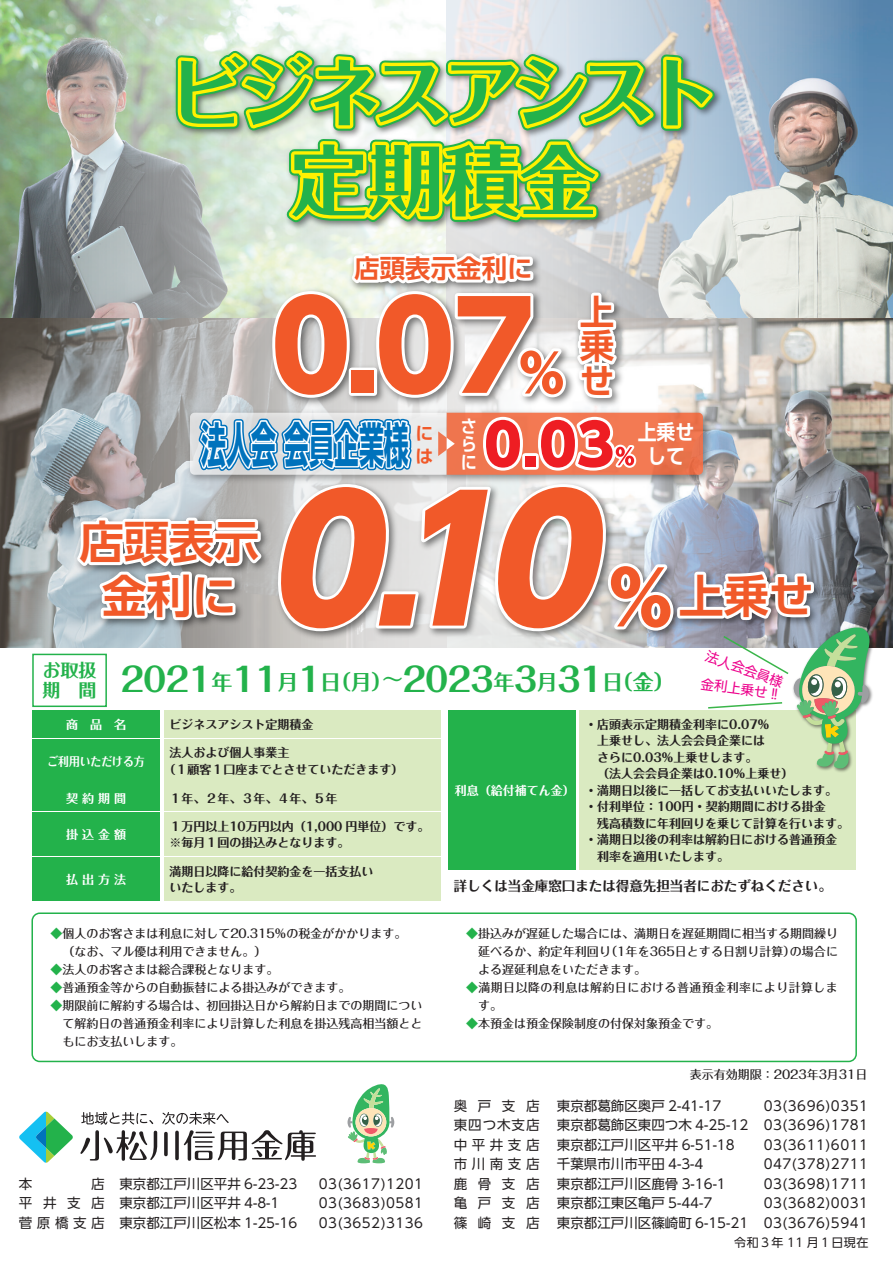
<style>
.page{position:relative;width:893px;height:1263px;background:#fff}
.page>*{position:absolute;margin:0;border:0;box-sizing:border-box;transform-origin:0 0}
.t1{font:italic 800 168.3px "UD Shin Go Pr 6";color:#f15929}
.t2{font:800 120px "UD Shin Go Pr 6";color:#f15929}
.t3{font:700 76.95px/87.8px "Folk Pro";letter-spacing:-.105em;color:#23b24b;text-align:center}
.t4{font:800 52.2px "UD Shin Go Pr 6";color:#f15929}
.t5{font:700 47.85px "UD Shin Go Pr 6";color:#0072bc;scale:.52 1}
.t6{font:700 45px/53.8px "UD Shin Go Pr 6 De";color:#f15929;text-align:center}
.t7{font:700 34.5px/34.5px "UD Shin Go Pr 6 De";color:#f15929;text-align:justify}
.t8{font:700 33px "Folk Pro";color:#23b24b}
.t9{font:700 25.5px "UD Shin Go Pr 6 De";color:#f15929}
.t10{font:700 21px "UD Shin Go Pr 6 De";color:#fff;scale:.9 1}
.t11{font:700 18px/19.5px "Folk Pro";color:#23b24b}
.t12{font:700 18px/18px "UD Shin Go Pr 6 De";color:#fff;text-align:justify;scale:.9 1}
.t13{font:700 18px/23.5px "UD Shin Go Pr 6 De";color:#f15929}
.t14{font:13.5px/19.5px "UD Shin Go Pr 6";letter-spacing:.015em;color:#231f20;text-align:justify}
.t15{font:700 13.5px "Folk Pro";color:#231f20}
.t16{font:13.5px "UD Shin M Go Pr 6";color:#ed028c}
.t17{font:700 12px/16.5px "Folk Pro";color:#231f20}
.t18{font:500 12px/18px "Folk Pro";color:#231f20;text-align:justify}
.t19{font:500 12px/18px "Folk Pro";letter-spacing:.035em;color:#231f20}
.t20{font:700 12px "Folk Pro";color:#fff}
.t21{font:12px "UD Shin Go Pr 6";letter-spacing:.035em;color:#231f20}
.t22{font:700 12px "Folk Pro";color:#fff;scale:.9 1}
.s1{font-family:"UD Shin Go Pr 6";font-weight:800;font-size:73.35px}
.s2{font-size:21px}
.s3{color:#23b24b}
</style>
<div class="page">
<svg style="left:19px;top:1112px;width:54px;height:51px"></svg>
<svg style="left:80px;top:1112px;width:236px;height:49px"></svg>
<hr style="left:291px;top:1155px;width:25px;height:2px;background:#231f20">
<hr style="left:265px;top:1141px;width:4px;height:18px;background:#231f20">
<svg style="left:348px;top:1084px;width:46px;height:79px"></svg>
<img style="left:0;top:0;width:893px;height:647px">
<div style="left:164px;top:739px;width:276px;height:43px;background:#daeac1"></div>
<div style="left:32px;top:739px;width:128px;height:43px;background:#23b24b"></div>
<div style="left:32px;top:710px;width:128px;height:27px;background:#23b24b"></div>
<div style="left:164px;top:784px;width:276px;height:27px;background:#daeac1"></div>
<div style="left:32px;top:784px;width:128px;height:27px;background:#23b24b"></div>
<div style="left:164px;top:812px;width:276px;height:44px;background:#daeac1"></div>
<div style="left:32px;top:812px;width:128px;height:44px;background:#23b24b"></div>
<div style="left:164px;top:857px;width:276px;height:44px;background:#daeac1"></div>
<div style="left:32px;top:857px;width:128px;height:44px;background:#23b24b"></div>
<div style="left:580px;top:710px;width:276px;height:159px;background:#daeac1"></div>
<div style="left:448px;top:710px;width:127px;height:159px;background:#23b24b"></div>
<img style="left:820px;top:624px;width:56px;height:148px">
<div style="left:31px;top:912px;width:826px;height:150px;border:2px solid #23b24b;border-radius:8px"></div>
<div style="left:32px;top:654px;width:75px;height:53px;border:2px solid #23b24b"></div>
<img style="left:158px;top:43px;width:577px;height:198px">
<svg style="left:170px;top:43px;width:555px;height:187px;background:#c7d87f"></svg>
<svg style="left:72px;top:245px;width:799px;height:524px"></svg>
<h3 class="t3" style="left:169px;top:38px;width:551px">ビジネスアシスト定期積金</h3>
<h3 class="t9" style="left:354px;top:248px;width:180px">店頭表示金利に</h3>
<h3 class="t7" style="left:580px;top:294px;width:36px">上乗せ</h3>
<h2 class="t2" style="left:271px;top:249px;width:264px">0.07</h2>
<h3 class="t4" style="left:519px;top:331px;width:47px">%</h3>
<h3 class="t5" style="left:201px;top:406px;width:401px">法人会会員企業様</h3>
<h3 class="t13" style="left:416px;top:420px;width:18px">には</h3>
<h3 class="t12" style="left:461px;top:416px;width:18px">さらに</h3>
<h3 class="t10" style="left:638px;top:415px;width:64px">上乗せ</h3>
<h3 class="t10" style="left:647px;top:439px;width:44px">して</h3>
<h3 class="t6" style="left:79px;top:514px;width:181px">店頭表示金利に</h3>
<h1 class="t1" style="left:266px;top:423px;width:377px">0.10</h1>
<h3 class="t6" style="left:608px;top:568px;width:207px"><span class="s1">%</span>上乗せ</h3>
<h3 class="t11" style="left:43px;top:658px;width:55px">お取扱期　間</h3>
<h3 class="t8" style="left:121px;top:651px;width:545px">2021<span class="s2">年</span>11<span class="s2">月</span>１<span class="s2">日(月)～</span>2023<span class="s2">年</span>３<span class="s2">月</span>31<span class="s2">日(金)</span></h3>
<p class="t16" style="left:710px;top:645px;width:82px;rotate:19deg">法人会会員様</p>
<p class="t16" style="left:702px;top:672px;width:82px;rotate:8deg">金利上乗せ‼</p>
<p class="t20" style="left:66px;top:714px;width:61px">商　品　名</p>
<p class="t17" style="left:169px;top:714px;width:145px">ビジネスアシスト定期積金</p>
<p class="t22" style="left:47px;top:751px;width:109px">ご利用いただける方</p>
<p class="t17" style="left:163px;top:743px;width:242px;text-indent:6px">法人および個人事業主<br>（１顧客１口座までとさせていただきます）</p>
<p class="t20" style="left:66px;top:788px;width:61px">契約期間</p>
<p class="t17" style="left:169px;top:789px;width:169px">１年、２年、３年、４年、５年</p>
<p class="t20" style="left:66px;top:824px;width:61px">掛込金額</p>
<p class="t17" style="left:169px;top:816px;width:262px">１万円以上10万円以内（1,000 円単位）です。※毎月１回の掛込みとなります。</p>
<p class="t20" style="left:66px;top:869px;width:61px">払出方法</p>
<p class="t17" style="left:169px;top:861px;width:205px">満期日以降に給付契約金を一括支払いいたします。</p>
<p class="t18" style="left:50px;top:923px;width:358px"><span class="s3">◆</span>個人のお客さまは利息に対して20.315％の税金がかかります。　（なお、マル優は利用できません。）</p>
<p class="t18" style="left:50px;top:959px;width:229px"><span class="s3">◆</span>法人のお客さまは総合課税となります。</p>
<p class="t18" style="left:50px;top:977px;width:301px"><span class="s3">◆</span>普通預金等からの自動振替による掛込みができます。</p>
<p class="t18" style="left:62px;top:995px;width:361px;text-indent:-12px"><span class="s3">◆</span>期限前に解約する場合は、初回掛込日から解約日までの期間について解約日の普通預金利率により計算した利息を掛込残高相当額とともにお支払いします。</p>
<p class="t14" style="left:19px;top:1174px;width:87px;text-indent:72px">店平井支店菅原橋支店</p>
<p class="t14" style="left:119px;top:1174px;width:179px;text-align:left">東京都江戸川区平井 6-23-23東京都江戸川区平井 4-8-1<br>東京都江戸川区松本 1-25-16</p>
<p class="t14" style="left:319px;top:1174px;width:106px">03(3617)1201<br>03(3683)0581<br>03(3652)3136</p>
<p class="t14" style="left:19px;top:1174px;width:15px">本</p>
<p class="t17" style="left:585px;top:714px;width:265px">・店頭表示定期積金利率に0.07％<br>　上乗せし、法人会会員企業には<br>　さらに0.03％上乗せします。<br>　（法人会会員企業は0.10％上乗せ）<br>・満期日以後に一括してお支払いいたします。・付利単位：100円・契約期間における掛金<br>　残高積数に年利回りを乗じて計算を行います。・満期日以後の利率は解約日における普通預金　利率を適用いたします。</p>
<p class="t15" style="left:454px;top:874px;width:379px">詳しくは当金庫窓口または得意先担当者におたずねください。</p>
<p class="t20" style="left:455px;top:780px;width:121px">利息（給付補てん金）</p>
<p class="t18" style="left:478px;top:923px;width:361px;text-indent:-12px"><span class="s3">◆</span>掛込みが遅延した場合には、満期日を遅延期間に相当する期間繰り延べるか、約定年利回り(1年を365日とする日割り計算)の場合による遅延利息をいただきます。</p>
<p class="t19" style="left:478px;top:977px;width:361px;text-indent:-12px"><span class="s3">◆</span>満期日以降の利息は解約日における普通預金利率により計算します。</p>
<p class="t18" style="left:466px;top:1013px;width:253px"><span class="s3">◆</span>本預金は預金保険制度の付保対象預金です。</p>
<p class="t18" style="left:690px;top:1064px;width:179px">表示有効期限：2023年3月31日</p>
<p class="t14" style="left:454px;top:1096px;width:87px">奥戸支店東四つ木支店中平井支店市川南支店鹿骨支店亀戸支店篠崎支店</p>
<p class="t14" style="left:557px;top:1095px;width:193px;text-align:left">東京都葛飾区奥戸 2-41-17<br>東京都葛飾区東四つ木 4-25-12東京都江戸川区平井 6-51-18千葉県市川市平田 4-3-4<br>東京都江戸川区鹿骨 3-16-1<br>東京都江東区亀戸 5-44-7<br>東京都江戸川区篠崎町 6-15-21</p>
<p class="t14" style="left:764px;top:1095px;width:106px">03(3696)0351<br>03(3696)1781<br>03(3611)6011<br>047(378)2711<br>03(3698)1711<br>03(3682)0031<br>03(3676)5941</p>
<p class="t21" style="left:734px;top:1233px;width:136px">令和３年 11 月１日現在</p>
</div>
